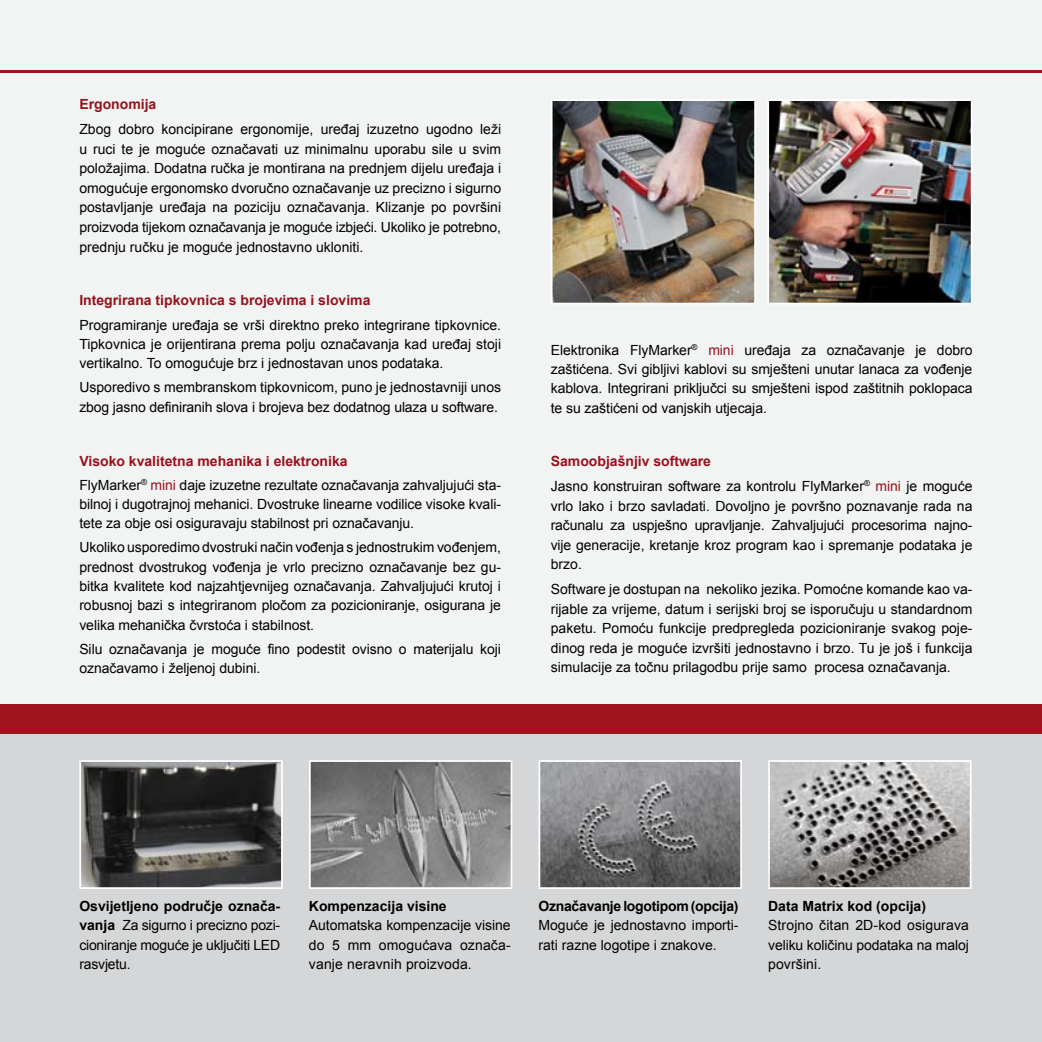
<style>
.page{position:relative;width:1042px;height:1042px;background:#f2f3f3}
.page>*{position:absolute;margin:0;border:0;box-sizing:border-box;transform-origin:0 0}
.t1{font:14px/19.2px "Arial";letter-spacing:-.005em;color:#000;text-align:justify}
.t2{font:700 14px "Arial";color:#96121c}
.t3{font:700 14px "Arial";color:#000}
.t4{font:700 14px "Arial";letter-spacing:-.02em;color:#000}
.s1{font-weight:700;color:#96121c}
.s2{color:#96121c}
.s3{font-weight:700}
</style>
<div class="page">
<div style="left:0;top:717px;width:1042px;height:325px;background:#d5d6d7"></div>
<hr style="left:0;top:71px;width:1042px;height:2px;background:#a1131f">
<img style="left:770px;top:102px;width:199px;height:199px">
<div style="left:767px;top:99px;width:205px;height:205px;border:2px solid #fff"></div>
<img style="left:554px;top:102px;width:199px;height:199px">
<div style="left:551px;top:99px;width:205px;height:205px;border:2px solid #fff"></div>
<img style="left:82px;top:763px;width:198px;height:123px">
<div style="left:79px;top:760px;width:204px;height:129px;border:2px solid #fff"></div>
<img style="left:771px;top:763px;width:197px;height:123px">
<div style="left:768px;top:760px;width:203px;height:129px;border:2px solid #fff"></div>
<img style="left:541px;top:763px;width:198px;height:123px">
<div style="left:538px;top:760px;width:204px;height:129px;border:2px solid #fff"></div>
<img style="left:312px;top:763px;width:197px;height:123px">
<div style="left:309px;top:760px;width:203px;height:129px;border:2px solid #fff"></div>
<div style="left:0;top:704px;width:1042px;height:30px;background:#a1131f"></div>
<p class="t2" style="left:79px;top:95px;width:79px">Ergonomija</p>
<p class="t1" style="left:79px;top:119px;width:423px">Zbog dobro koncipirane ergonomije, uređaj izuzetno ugodno leži u ruci te je moguće označavati uz minimalnu uporabu sile u svim položajima. Dodatna ručka je montirana na prednjem dijelu uređaja i omogućuje ergonomsko dvoručno označavanje uz precizno i sigurno postavljanje uređaja na poziciju označavanja. Klizanje po površini proizvoda tijekom označavanja je moguće izbjeći. Ukoliko je potrebno, prednju ručku je moguće jednostavno ukloniti.</p>
<p class="t2" style="left:79px;top:291px;width:293px">Integrirana tipkovnica s brojevima i slovima</p>
<p class="t1" style="left:79px;top:315px;width:423px">Programiranje uređaja se vrši direktno preko integrirane tipkovnice.<br>Tipkovnica je orijentirana prema polju označavanja kad uređaj stoji vertikalno. To omogućuje brz i jednostavan unos podataka.</p>
<p class="t1" style="left:79px;top:378px;width:423px">Usporedivo s membranskom tipkovnicom, puno je jednostavniji unos zbog jasno definiranih slova i brojeva bez dodatnog ulaza u software.</p>
<p class="t1" style="left:79px;top:449px;width:423px;line-height:24.2px"><span class="s1">Visoko kvalitetna mehanika i elektronika<br></span>FlyMarker<sup>®</sup> <span class="s2">mini</span> daje izuzetne rezultate označavanja zahvaljujući sta-</p>
<p class="t1" style="left:79px;top:494px;width:423px">bilnoj i dugotrajnoj mehanici. Dvostruke linearne vodilice visoke kvali&shy;tete za obje osi osiguravaju stabilnost pri označavanju.</p>
<p class="t1" style="left:79px;top:538px;width:423px">Ukoliko usporedimo dvostruki način vođenja s jednostrukim vođenjem, prednost dvostrukog vođenja je vrlo precizno označavanje bez gu&shy;bitka kvalitete kod najzahtjevnijeg označavanja. Zahvaljujući krutoj i robusnoj bazi s integriranom pločom za pozicioniranje, osigurana je velika mehanička čvrstoća i stabilnost.</p>
<p class="t1" style="left:79px;top:639px;width:423px">Silu označavanja je moguće fino podestit ovisno o materijalu koji označavamo i željenoj dubini.</p>
<p class="t1" style="left:551px;top:340px;width:423px">Elektronika FlyMarker<sup>®</sup> <span class="s2">mini</span> uređaja za označavanje je dobro zaštićena. Svi gibljivi kablovi su smješteni unutar lanaca za vođenje kablova. Integrirani priključci su smješteni ispod zaštitnih poklopaca te su zaštićeni od vanjskih utjecaja.</p>
<p class="t1" style="left:551px;top:449px;width:423px;line-height:24.5px"><span class="s1">Samoobjašnjiv software<br></span>Jasno konstruiran software za kontrolu FlyMarker<sup>®</sup> <span class="s2">mini</span> je moguće</p>
<p class="t1" style="left:551px;top:496px;width:423px">vrlo lako i brzo savladati. Dovoljno je površno poznavanje rada na računalu za uspješno upravljanje. Zahvaljujući procesorima najno&shy;vije generacije, kretanje kroz program kao i spremanje podataka je brzo.</p>
<p class="t1" style="left:551px;top:579px;width:423px">Software je dostupan na nekoliko jezika. Pomoćne komande kao va&shy;rijable za vrijeme, datum i serijski broj se isporučuju u standardnom paketu. Pomoću funkcije predpregleda pozicioniranje svakog poje&shy;dinog reda je moguće izvršiti jednostavno i brzo. Tu je još i funkcija simulacije za točnu prilagodbu prije samo procesa označavanja.</p>
<p class="t1" style="left:79px;top:896px;width:202px"><span class="s3">Osvijetljeno područje označa&shy;vanja</span> Za sigurno i precizno pozi&shy;cioniranje moguće je uključiti LED rasvjetu.</p>
<p class="t3" style="left:768px;top:897px;width:159px">Data Matrix kod (opcija)</p>
<p class="t4" style="left:538px;top:897px;width:202px">Označavanje logotipom (opcija)</p>
<p class="t1" style="left:538px;top:916px;width:202px">Moguće je jednostavno importi&shy;rati razne logotipe i znakove.</p>
<p class="t3" style="left:309px;top:897px;width:139px">Kompenzacija visine</p>
<p class="t1" style="left:309px;top:916px;width:203px">Automatska kompenzacije visine do 5 mm omogućava označa&shy;vanje neravnih proizvoda.</p>
<p class="t1" style="left:768px;top:916px;width:202px">Strojno čitan 2D-kod osigurava veliku količinu podataka na maloj površini.</p>
</div>
